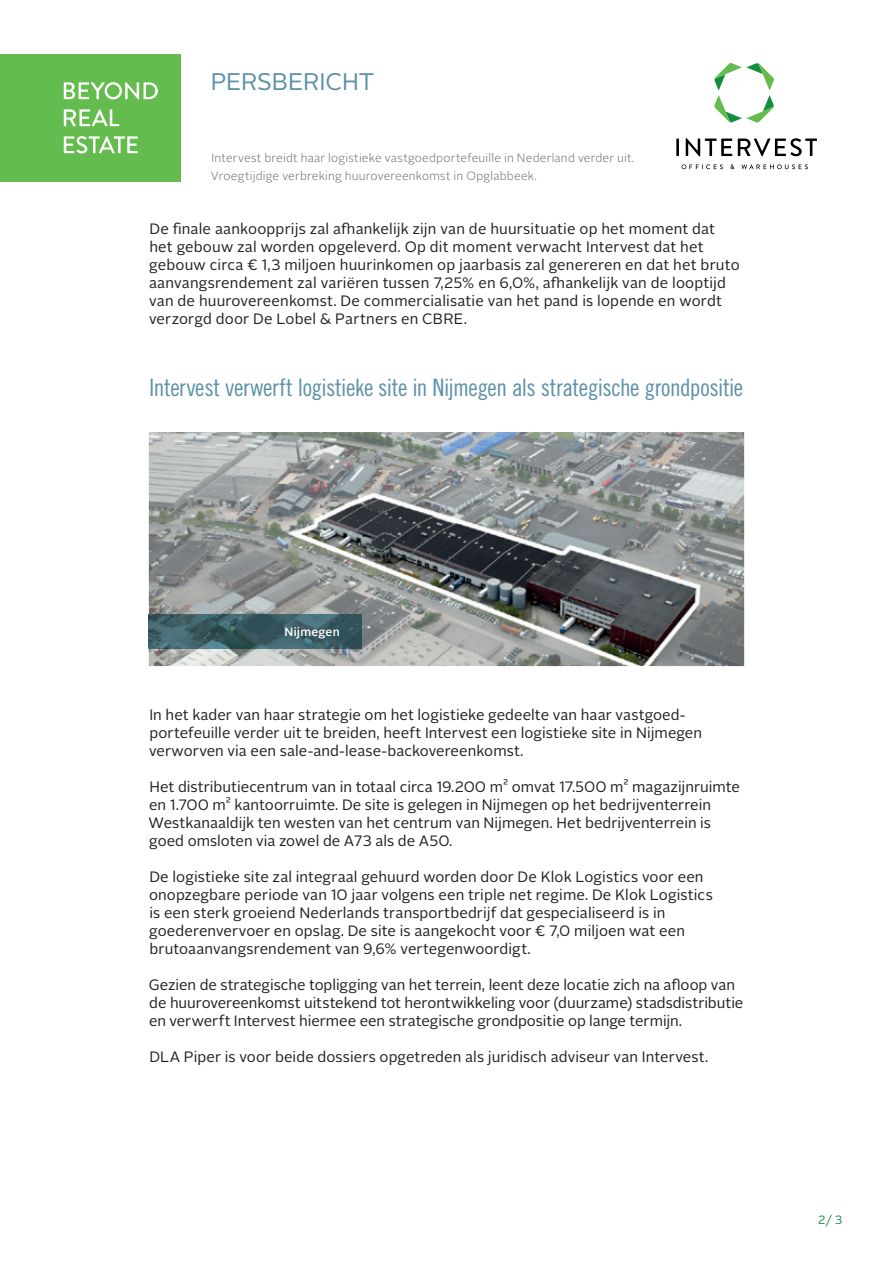
<style>
.page{position:relative;width:893px;height:1263px;background:#fff}
.page>*{position:absolute;margin:0;border:0;box-sizing:border-box;transform-origin:0 0}
.t1{font:24px "Trade Gothic LT Std Cn 18";letter-spacing:-.02em;color:#5d91a7}
.t2{font:24px "Alright Sans";color:#5d91a7}
.t3{font:15px/18px "Alright Sans";letter-spacing:.005em;color:#231f20}
.t4{font:300 12px/18px "Alright Sans";letter-spacing:.015em;color:#6c6d70}
.t5{font:500 12px "Alright Sans";letter-spacing:.015em;color:#fff}
.t6{font:12px "Alright Sans";color:#148d41}
</style>
<div class="page">
<div style="left:0;top:54px;width:181px;height:128px;background:#64bc4e"></div>
<svg style="left:64px;top:136px;width:74px;height:17px"></svg>
<svg style="left:64px;top:109px;width:55px;height:17px"></svg>
<svg style="left:64px;top:82px;width:94px;height:17px"></svg>
<hr style="left:676px;top:139px;width:3px;height:17px;background:#000001">
<svg style="left:686px;top:138px;width:46px;height:18px"></svg>
<svg style="left:738px;top:138px;width:79px;height:18px"></svg>
<svg style="left:681px;top:164px;width:42px;height:5px"></svg>
<svg style="left:730px;top:164px;width:4px;height:5px"></svg>
<svg style="left:741px;top:164px;width:67px;height:5px"></svg>
<svg style="left:714px;top:63px;width:60px;height:60px"></svg>
<img style="left:149px;top:432px;width:595px;height:234px">
<img style="left:149px;top:614px;width:212px;height:34px">
<h1 class="t2" style="left:211px;top:65px;width:165px">PERSBERICHT</h1>
<p class="t4" style="left:211px;top:149px;width:425px">Intervest breidt haar logistieke vastgoedportefeuille in Nederland verder uit.<br>Vroegtijdige verbreking huurovereenkomst in Opglabbeek.</p>
<p class="t3" style="left:149px;top:220px;width:592px">De finale aankoopprijs zal afhankelijk zijn van de huursituatie op het moment dat het gebouw zal worden opgeleverd. Op dit moment verwacht Intervest dat het gebouw circa € 1,3 miljoen huurinkomen op jaarbasis zal genereren en dat het bruto aanvangsrendement zal variëren tussen 7,25% en 6,0%, afhankelijk van de looptijd van de huurovereenkomst. De commercialisatie van het pand is lopende en wordt verzorgd door De Lobel &amp; Partners en CBRE.</p>
<h1 class="t1" style="left:149px;top:373px;width:596px">Intervest verwerft logistieke site in Nijmegen als strategische grondpositie</h1>
<p class="t5" style="left:285px;top:623px;width:57px">Nijmegen</p>
<p class="t3" style="left:149px;top:706px;width:555px">In het kader van haar strategie om het logistieke gedeelte van haar vastgoed&shy;portefeuille verder uit te breiden, heeft Intervest een logistieke site in Nijmegen verworven via een sale-and-lease-backovereenkomst.</p>
<p class="t3" style="left:149px;top:778px;width:593px">Het distributiecentrum van in totaal circa 19.200 m² omvat 17.500 m² magazijnruimte en 1.700 m² kantoorruimte. De site is gelegen in Nijmegen op het bedrijventerrein Westkanaaldijk ten westen van het centrum van Nijmegen. Het bedrijventerrein is goed omsloten via zowel de A73 als de A50.</p>
<p class="t3" style="left:149px;top:868px;width:565px">De logistieke site zal integraal gehuurd worden door De Klok Logistics voor een onopzegbare periode van 10 jaar volgens een triple net regime. De Klok Logistics is een sterk groeiend Nederlands transportbedrijf dat gespecialiseerd is in goederenvervoer en opslag. De site is aangekocht voor € 7,0 miljoen wat een brutoaanvangsrendement van 9,6% vertegenwoordigt.</p>
<p class="t3" style="left:149px;top:976px;width:596px">Gezien de strategische topligging van het terrein, leent deze locatie zich na afloop van de huurovereenkomst uitstekend tot herontwikkeling voor (duurzame) stadsdistributie en verwerft Intervest hiermee een strategische grondpositie op lange termijn.</p>
<p class="t3" style="left:149px;top:1048px;width:560px">DLA Piper is voor beide dossiers opgetreden als juridisch adviseur van Intervest.</p>
<p class="t6" style="left:818px;top:1212px;width:26px">2/ 3</p>
</div>
